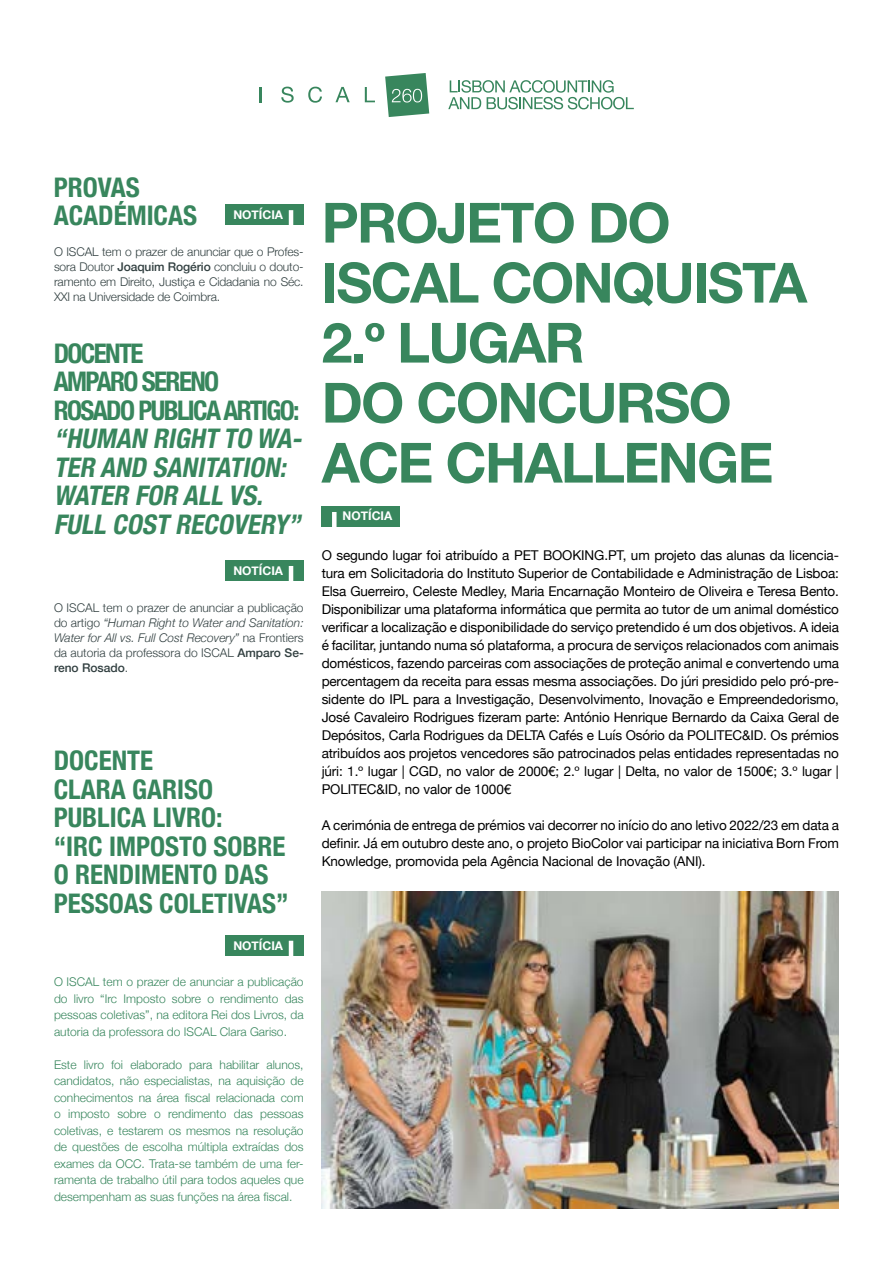
<style>
.page{position:relative;width:893px;height:1263px;background:#fff}
.page>*{position:absolute;margin:0;border:0;box-sizing:border-box;transform-origin:0 0}
.t1{font:700 55.5px/60px "Helvetica Neue";letter-spacing:-.03em;color:#38865d}
.t2{font:700 condensed 27px/28.5px "Helvetica Neue";color:#38865d}
.t3{font:italic 700 condensed 27px/28.5px "Helvetica Neue";color:#38865d}
.t4{font:700 condensed 27px/28.5px "Helvetica Neue";letter-spacing:-.06em;color:#38865d}
.t5{font:13.5px/18px "Helvetica Neue";letter-spacing:-.01em;color:#000;text-align:justify}
.t6{font:300 12px/16.5px "Helvetica Neue";color:#38865d;text-align:justify}
.t7{font:300 12px/15px "Helvetica Neue";letter-spacing:-.01em;color:#313f40;text-align:justify}
.t8{font:700 12px "Helvetica Neue";color:#fff}
.s1{font-weight:500}
.s2{font-style:italic}
</style>
<div class="page">
<svg style="left:448px;top:80px;width:186px;height:29px"></svg>
<svg style="left:259px;top:87px;width:2px;height:15px"></svg>
<svg style="left:281px;top:87px;width:13px;height:16px"></svg>
<svg style="left:308px;top:87px;width:14px;height:16px"></svg>
<svg style="left:365px;top:87px;width:10px;height:15px"></svg>
<svg style="left:335px;top:87px;width:15px;height:15px"></svg>
<svg style="left:385px;top:73px;width:44px;height:44px;background:#619e7e"></svg>
<div style="left:322px;top:506px;width:78px;height:21px;background:#38865d"></div>
<div style="left:332px;top:512px;width:5px;height:16px;background:#fff"></div>
<div style="left:225px;top:935px;width:79px;height:20px;background:#38865d"></div>
<hr style="left:289px;top:941px;width:4px;height:15px;background:#fff">
<img style="left:322px;top:891px;width:517px;height:318px">
<div style="left:225px;top:204px;width:79px;height:21px;background:#38865d"></div>
<hr style="left:289px;top:210px;width:4px;height:16px;background:#fff">
<div style="left:225px;top:560px;width:79px;height:21px;background:#38865d"></div>
<hr style="left:289px;top:566px;width:4px;height:16px;background:#fff">
<h2 class="t2" style="left:54px;top:171px;width:145px">PROVAS<br>ACADÉMICAS</h2>
<p class="t8" style="left:233px;top:205px;width:51px">NOTÍCIA</p>
<p class="t7" style="left:54px;top:243px;width:251px">O ISCAL tem o prazer de anunciar que o Profes&shy;sora Doutor <span class="s1">Joaquim Rogério</span> concluiu o douto&shy;ramento em Direito, Justiça e Cidadania no Séc.<br>XXI na Universidade de Coimbra.</p>
<h2 class="t4" style="left:54px;top:337px;width:247px">DOCENTE<br>AMPARO SERENO<br>ROSADO PUBLICA ARTIGO:</h2>
<h2 class="t3" style="left:54px;top:422px;width:257px">“HUMAN RIGHTTO WA-<br>TER AND SANITATION:<br>WATER FOR ALLVS.<br>FULLCOSTRECOVERY”</h2>
<p class="t8" style="left:233px;top:561px;width:51px">NOTÍCIA</p>
<p class="t7" style="left:54px;top:599px;width:251px">O ISCAL tem o prazer de anunciar a publicação do artigo <span class="s2">“Human Right to Water and Sanitation:<br>Water for All vs. Full Cost Recovery”</span> na Frontiers da autoria da professora do ISCAL <span class="s1">Amparo Se&shy;reno Rosado</span>.</p>
<h2 class="t2" style="left:54px;top:744px;width:237px">DOCENTE<br>CLARA GARISO<br>PUBLICA LIVRO:<br>“IRC IMPOSTO SOBRE<br>O RENDIMENTO DAS<br>PESSOAS COLETIVAS”</h2>
<p class="t8" style="left:233px;top:936px;width:51px">NOTÍCIA</p>
<p class="t6" style="left:54px;top:973px;width:251px">O ISCAL tem o prazer de anunciar a publicação do livro “Irc Imposto sobre o rendimento das pessoas coletivas”, na editora Rei dos Livros, da autoria da professora do ISCAL Clara Gariso.</p>
<p class="t6" style="left:54px;top:1055px;width:251px">Este livro foi elaborado para habilitar alunos, candidatos, não especialistas, na aquisição de conhecimentos na área fiscal relacionada com o imposto sobre o rendimento das pessoas coletivas, e testarem os mesmos na resolução de questões de escolha múltipla extraídas dos exames da OCC. Trata-se também de uma fer&shy;ramenta de trabalho útil para todos aqueles que desempenham as suas funções na área fiscal.</p>
<h1 class="t1" style="left:322px;top:194px;width:487px">PROJETO DO<br>ISCAL CONQUISTA<br>2.º LUGAR<br>DO CONCURSO<br>ACE CHALLENGE</h1>
<p class="t8" style="left:343px;top:507px;width:51px">NOTÍCIA</p>
<p class="t5" style="left:322px;top:547px;width:519px">O segundo lugar foi atribuído a PET BOOKING.PT, um projeto das alunas da licencia&shy;tura em Solicitadoria do Instituto Superior de Contabilidade e Administração de Lisboa:<br>Elsa Guerreiro, Celeste Medley, Maria Encarnação Monteiro de Oliveira e Teresa Bento.<br>Disponibilizar uma plataforma informática que permita ao tutor de um animal doméstico verificar a localização e disponibilidade do serviço pretendido é um dos objetivos. A ideia é facilitar, juntando numa só plataforma, a procura de serviços relacionados com animais domésticos, fazendo parceiras com associações de proteção animal e convertendo uma percentagem da receita para essas mesma associações. Do júri presidido pelo pró-pre&shy;sidente do IPL para a Investigação, Desenvolvimento, Inovação e Empreendedorismo, José Cavaleiro Rodrigues fizeram parte: António Henrique Bernardo da Caixa Geral de Depósitos, Carla Rodrigues da DELTA Cafés e Luís Osório da POLITEC&amp;ID. Os prémios atribuídos aos projetos vencedores são patrocinados pelas entidades representadas no júri: 1.º lugar | CGD, no valor de 2000€; 2.º lugar | Delta, no valor de 1500€; 3.º lugar | POLITEC&amp;ID, no valor de 1000€</p>
<p class="t5" style="left:322px;top:817px;width:519px">A cerimónia de entrega de prémios vai decorrer no início do ano letivo 2022/23 em data a definir. Já em outubro deste ano, o projeto BioColor vai participar na iniciativa Born From Knowledge, promovida pela Agência Nacional de Inovação (ANI).</p>
</div>
